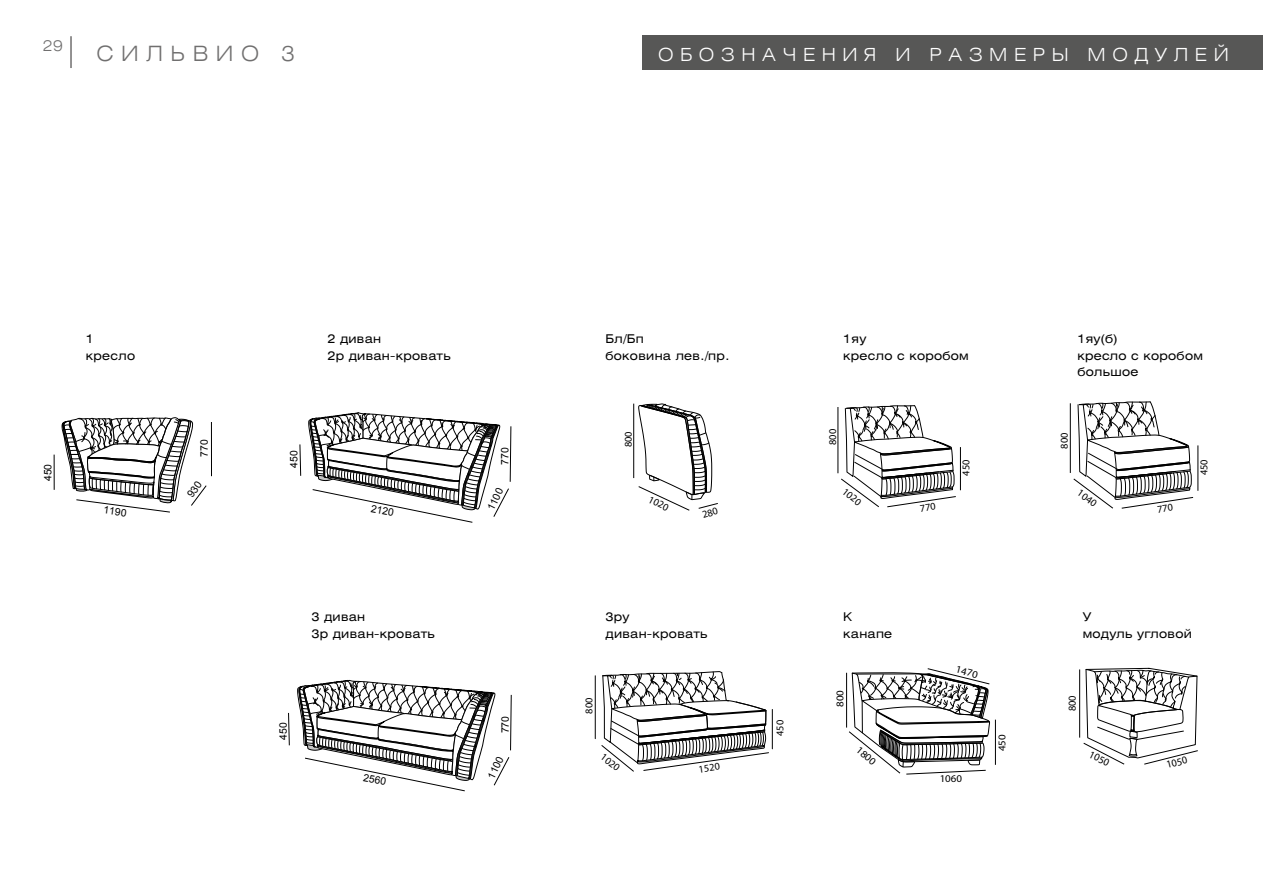
<style>
.page{position:relative;width:1263px;height:893px;background:#fff}
.page>*{position:absolute;margin:0;border:0;box-sizing:border-box;transform-origin:0 0}
.t1{font:21px "Helios Ext Light C";letter-spacing:.36em;color:#706f6f}
.t2{font:18px "Helios Ext Light C";letter-spacing:.36em;color:#fff}
.t3{font:15px "Helios Ext Light C";color:#706f6f}
.t4{font:12px/16.5px "Helios Ext C";letter-spacing:.025em;color:#000}
.t5{font:10.65px "Myriad Pro";color:#000}
.t6{font:10.5px "Myriad Pro";color:#000}
.t7{font:10.35px "Arial";color:#000}
.t8{font:10.35px "Myriad Pro";color:#000}
.t9{font:10.35px "Myriad Pro";color:#000;scale:1.06 1}
.t10{font:10.35px "Free Set C";color:#000}
</style>
<div class="page">
<div style="left:642px;top:35px;width:621px;height:35px;background:#575756"></div>
<svg style="left:300px;top:444px;width:1px;height:32px"></svg>
<svg style="left:288px;top:713px;width:2px;height:33px"></svg>
<hr style="left:633px;top:404px;width:1px;height:74px;background:#000">
<hr style="left:960px;top:447px;width:1px;height:43px;background:#000">
<hr style="left:838px;top:407px;width:1px;height:66px;background:#000">
<hr style="left:1198px;top:445px;width:1px;height:46px;background:#000">
<hr style="left:1070px;top:403px;width:1px;height:70px;background:#000">
<svg style="left:601px;top:671px;width:168px;height:100px"></svg>
<hr style="left:772px;top:709px;width:1px;height:40px;background:#000">
<hr style="left:595px;top:676px;width:1px;height:63px;background:#000">
<hr style="left:846px;top:673px;width:1px;height:55px;background:#000">
<svg style="left:849px;top:668px;width:141px;height:106px"></svg>
<hr style="left:995px;top:720px;width:1px;height:45px;background:#000">
<svg style="left:1083px;top:668px;width:115px;height:96px"></svg>
<hr style="left:1079px;top:669px;width:1px;height:69px;background:#000">
<hr style="left:211px;top:422px;width:1px;height:54px;background:#000">
<hr style="left:54px;top:455px;width:1px;height:35px;background:#000">
<hr style="left:70px;top:36px;width:2px;height:32px;background:#706f6f">
<svg style="left:308px;top:412px;width:203px;height:110px"></svg>
<svg style="left:638px;top:403px;width:80px;height:108px"></svg>
<svg style="left:841px;top:405px;width:115px;height:103px"></svg>
<svg style="left:1073px;top:401px;width:120px;height:108px"></svg>
<svg style="left:62px;top:417px;width:145px;height:95px"></svg>
<svg style="left:297px;top:680px;width:214px;height:111px"></svg>
<p class="t3" style="left:43px;top:36px;width:22px">29</p>
<h1 class="t1" style="left:97px;top:41px;width:200px">СИЛЬВИО 3</h1>
<h2 class="t2" style="left:658px;top:43px;width:572px">ОБОЗНАЧЕНИЯ И РАЗМЕРЫ МОДУЛЕЙ</h2>
<p class="t7" style="left:41px;top:481px;width:19px;rotate:-90deg">450</p>
<p class="t4" style="left:86px;top:331px;width:51px">1 кресло</p>
<p class="t4" style="left:327px;top:331px;width:125px">2 диван<br>2р диван-кровать</p>
<p class="t7" style="left:105px;top:503px;width:25px;rotate:8deg">1190</p>
<p class="t7" style="left:198px;top:457px;width:19px;rotate:-90deg">770</p>
<p class="t7" style="left:287px;top:468px;width:19px;rotate:-90deg">450</p>
<p class="t7" style="left:373px;top:502px;width:25px;rotate:11deg">2120</p>
<p class="t7" style="left:484px;top:506px;width:25px;rotate:-64deg">1100</p>
<p class="t4" style="left:605px;top:331px;width:125px">Бл/Бп<br>боковина лев./пр.</p>
<p class="t4" style="left:843px;top:331px;width:127px">1яу<br>кресло с коробом</p>
<p class="t4" style="left:1077px;top:331px;width:127px">1яу(б)<br>кресло с коробом большое</p>
<p class="t10" style="left:1119px;top:364px;width:31px">1яу(б)</p>
<p class="t8" style="left:623px;top:447px;width:17px;rotate:-90deg">800</p>
<p class="t8" style="left:652px;top:493px;width:23px;rotate:27deg">1020</p>
<p class="t8" style="left:827px;top:445px;width:17px;rotate:-90deg">800</p>
<p class="t8" style="left:847px;top:485px;width:23px;rotate:39deg">1020</p>
<p class="t8" style="left:960px;top:476px;width:17px;rotate:-90deg">450</p>
<p class="t6" style="left:1058px;top:449px;width:17px;rotate:-90deg">800</p>
<p class="t6" style="left:1082px;top:487px;width:23px;rotate:36deg">1040</p>
<p class="t6" style="left:1198px;top:475px;width:17px;rotate:-90deg">450</p>
<p class="t7" style="left:276px;top:739px;width:19px;rotate:-90deg">450</p>
<p class="t4" style="left:311px;top:609px;width:125px">3 диван<br>3р диван-кровать</p>
<p class="t4" style="left:605px;top:609px;width:104px">3ру диван-кровать</p>
<p class="t4" style="left:843px;top:609px;width:50px">К канапе</p>
<p class="t4" style="left:1083px;top:609px;width:111px">У<br>модуль угловой</p>
<p class="t10" style="left:398px;top:629px;width:27px">3 / 3р</p>
<p class="t10" style="left:685px;top:630px;width:19px">3ру</p>
<p class="t10" style="left:1133px;top:630px;width:8px">У</p>
<p class="t7" style="left:365px;top:770px;width:25px;rotate:11deg">2560</p>
<p class="t7" style="left:484px;top:775px;width:25px;rotate:-64deg">1100</p>
<p class="t8" style="left:583px;top:714px;width:17px;rotate:-90deg">800</p>
<p class="t9" style="left:834px;top:707px;width:17px;rotate:-90deg">800</p>
<p class="t8" style="left:605px;top:751px;width:23px;rotate:37deg">1020</p>
<p class="t8" style="left:698px;top:764px;width:23px;rotate:-9deg">1520</p>
<p class="t8" style="left:774px;top:736px;width:17px;rotate:-90deg">450</p>
<p class="t9" style="left:957px;top:663px;width:23px;rotate:15deg">1470</p>
<p class="t5" style="left:1066px;top:711px;width:17px;rotate:-90deg">800</p>
<p class="t9" style="left:996px;top:751px;width:17px;rotate:-90deg">450</p>
<p class="t9" style="left:861px;top:744px;width:23px;rotate:40deg">1800</p>
<p class="t5" style="left:1165px;top:759px;width:23px;rotate:-14deg">1050</p>
<p class="t5" style="left:1092px;top:749px;width:23px;rotate:26deg">1050</p>
<p class="t9" style="left:940px;top:773px;width:23px">1060</p>
</div>
